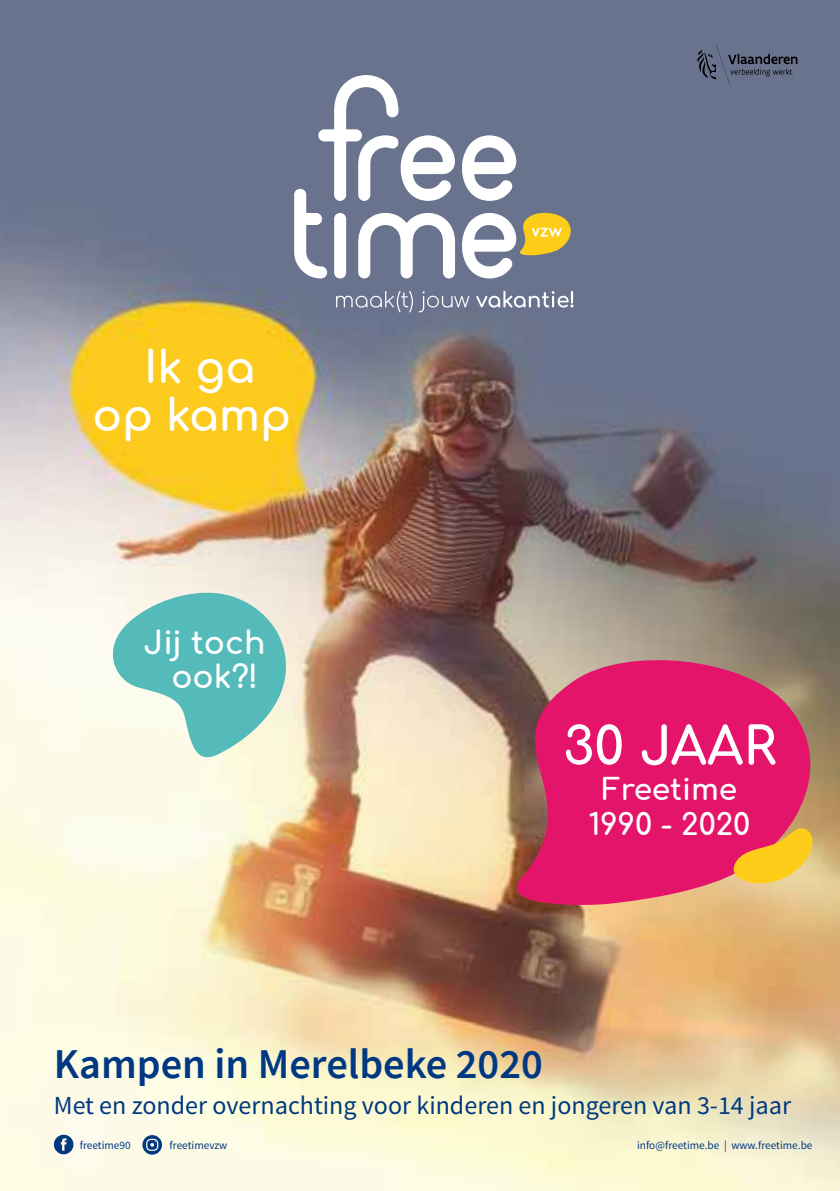
<style>
.page{position:relative;width:840px;height:1191px;background:#fff}
.page>*{position:absolute;margin:0;border:0;box-sizing:border-box;transform-origin:0 0}
.t1{font:700 51.8px "Comfortaa";color:#fff}
.t2{font:700 44px/47.4px "Comfortaa";color:#fff;text-align:center}
.t3{font:600 42.4px "Source Sans Pro";color:#003882}
.t4{font:700 31.6px/33.8px "Comfortaa";color:#fff;text-align:right}
.t5{font:700 29.6px/35.2px "Comfortaa";color:#fff;text-align:center}
.t6{font:26px "Source Sans Pro";color:#003882}
.t7{font:11.2px "Source Sans Pro";color:#003882}
</style>
<div class="page">
<img style="left:0;top:0;width:839px;height:1191px">
<svg style="left:461px;top:210px;width:114px;height:68px"></svg>
<svg style="left:461px;top:135px;width:55px;height:66px"></svg>
<svg style="left:294px;top:75px;width:161px;height:203px"></svg>
<svg style="left:336px;top:291px;width:133px;height:21px;background:#80889f"></svg>
<svg style="left:476px;top:291px;width:97px;height:17px"></svg>
<svg style="left:142px;top:1135px;width:20px;height:19px"></svg>
<svg style="left:54px;top:1134px;width:19px;height:20px"></svg>
<svg style="left:694px;top:44px;width:103px;height:42px;background:#5c657c"></svg>
<svg style="left:102px;top:589px;width:185px;height:176px;background:#9ad4cc"></svg>
<svg style="left:479px;top:645px;width:357px;height:264px;background:#ce476f"></svg>
<svg style="left:724px;top:825px;width:88px;height:59px;background:#f08e49"></svg>
<h2 class="t2" style="left:92px;top:338px;width:200px">Ik ga<br>op kamp</h2>
<p class="t4" style="left:143px;top:622px;width:123px">Jij toch ook?!</p>
<h1 class="t1" style="left:563px;top:698px;width:214px">30 JAAR</h1>
<p class="t5" style="left:588px;top:768px;width:163px">Freetime<br>1990 - 2020</p>
<h3 class="t3" style="left:54px;top:1035px;width:490px">Kampen in Merelbeke 2020</h3>
<p class="t6" style="left:54px;top:1088px;width:738px">Met en zonder overnachting voor kinderen en jongeren van 3-14 jaar</p>
<p class="t7" style="left:80px;top:1138px;width:52px">freetime90</p>
<p class="t7" style="left:169px;top:1138px;width:59px">freetimevzw</p>
<p class="t7" style="left:636px;top:1138px;width:177px">info@freetime.be | www.freetime.be</p>
</div>
